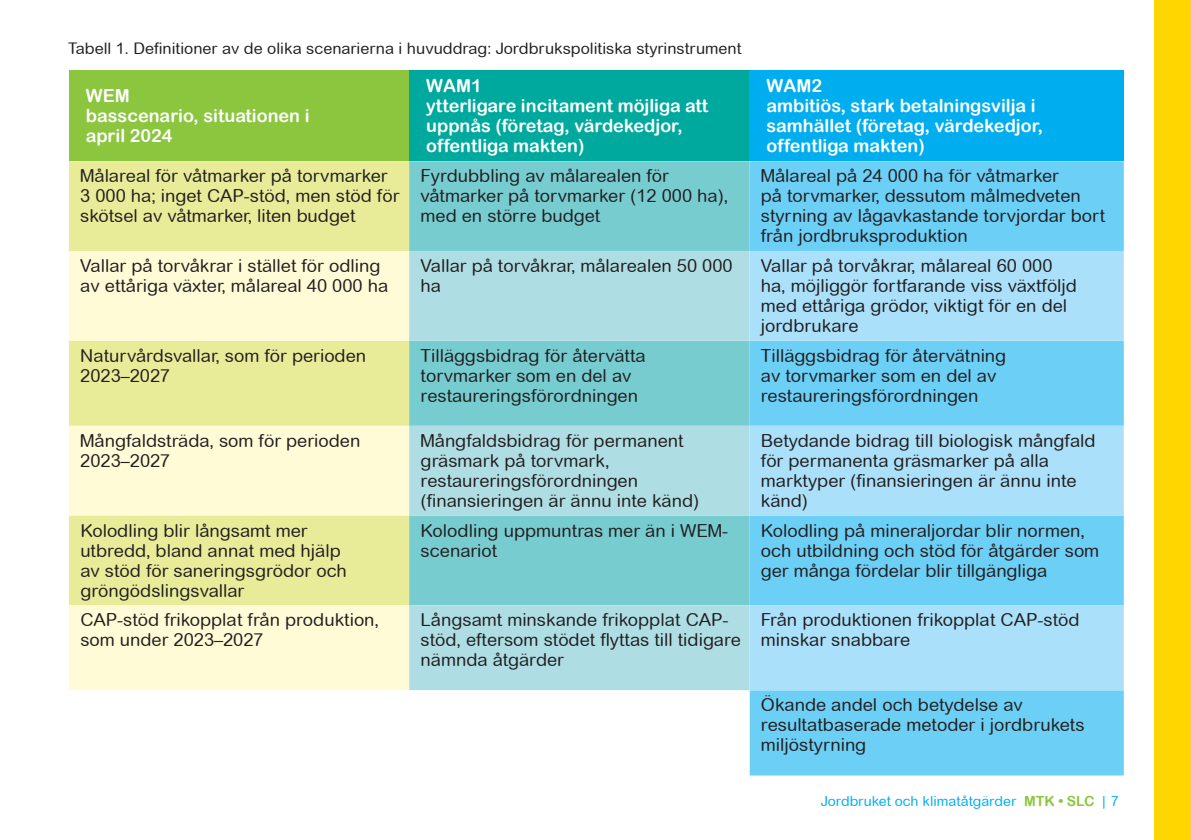
<style>
.page{position:relative;width:1191px;height:840px;background:#fff}
.page>*{position:absolute;margin:0;border:0;box-sizing:border-box;transform-origin:0 0}
.t1{font:18px/20px "Arial Rounded MT";color:#231f20}
.t2{font:18px/20px "Arial Rounded MT Bold";color:#fff}
.t3{font:16px "Arial Rounded MT";color:#231f20}
.t4{font:14px "Arial Rounded MT";color:#00aeef}
.s1{font-family:"Arial Rounded MT Bold";color:#8bc63e}
</style>
<div class="page">
<div style="left:69px;top:70px;width:340px;height:91px;background:#8bc63e"></div>
<div style="left:409px;top:70px;width:340px;height:91px;background:#00a99d"></div>
<div style="left:749px;top:70px;width:374px;height:91px;background:#00aeef"></div>
<div style="left:69px;top:161px;width:340px;height:90px;background:#e8ec99"></div>
<div style="left:409px;top:161px;width:340px;height:90px;background:#77ccd0"></div>
<div style="left:749px;top:161px;width:374px;height:614px;background:#6bcff6"></div>
<svg style="left:69px;top:251px;width:340px;height:439px;background:#f5f5bd"></svg>
<svg style="left:409px;top:251px;width:340px;height:439px;background:#98d6dc"></svg>
<svg style="left:749px;top:251px;width:374px;height:439px;background:#91d9f7"></svg>
<svg style="left:410px;top:690px;width:339px;height:1px"></svg>
<div style="left:1154px;top:0;width:37px;height:839px;background:#ffd600"></div>
<p class="t3" style="left:68px;top:39px;width:675px">Tabell 1. Definitioner av de olika scenarierna i huvuddrag: Jordbrukspolitiska styrinstrument</p>
<p class="t2" style="left:86px;top:86px;width:225px">WEM<br>basscenario, situationen i april 2024</p>
<p class="t2" style="left:426px;top:76px;width:283px">WAM1<br>ytterligare incitament möjliga att uppnås (företag, värdekedjor, offentliga makten)</p>
<p class="t2" style="left:766px;top:76px;width:278px">WAM2<br>ambitiös, stark betalningsvilja i samhället (företag, värdekedjor, offentliga makten)</p>
<p class="t1" style="left:80px;top:166px;width:321px">Målareal för våtmarker på torvmarker<br>3 000 ha; inget CAP-stöd, men stöd för skötsel av våtmarker, liten budget</p>
<p class="t1" style="left:420px;top:166px;width:309px">Fyrdubbling av målarealen för våtmarker på torvmarker (12 000 ha), med en större budget</p>
<p class="t1" style="left:761px;top:166px;width:346px">Målareal på 24 000 ha för våtmarker<br>på torvmarker, dessutom målmedveten styrning av lågavkastande torvjordar bort från jordbruksproduktion</p>
<p class="t1" style="left:80px;top:255px;width:309px">Vallar på torvåkrar i stället för odling av ettåriga växter, målareal 40 000 ha</p>
<p class="t1" style="left:420px;top:255px;width:313px">Vallar på torvåkrar, målarealen 50 000 ha</p>
<p class="t1" style="left:761px;top:255px;width:318px">Vallar på torvåkrar, målareal 60 000 ha, möjliggör fortfarande viss växtföljd med ettåriga grödor, viktigt för en del jordbrukare</p>
<p class="t1" style="left:80px;top:345px;width:287px">Naturvårdsvallar, som för perioden<br>2023–2027</p>
<p class="t1" style="left:420px;top:345px;width:226px">Tilläggsbidrag för återvätta torvmarker som en del av restaureringsförordningen</p>
<p class="t1" style="left:761px;top:345px;width:247px">Tilläggsbidrag för återvätning av torvmarker som en del av restaureringsförordningen</p>
<p class="t1" style="left:80px;top:430px;width:281px">Mångfaldsträda, som för perioden<br>2023–2027</p>
<p class="t1" style="left:420px;top:430px;width:280px">Mångfaldsbidrag för permanent gräsmark på torvmark, restaureringsförordningen (finansieringen är ännu inte känd)</p>
<p class="t1" style="left:761px;top:430px;width:336px">Betydande bidrag till biologisk mångfald för permanenta gräsmarker på alla marktyper (finansieringen är ännu inte känd)</p>
<p class="t1" style="left:80px;top:520px;width:268px">Kolodling blir långsamt mer utbredd, bland annat med hjälp av stöd för saneringsgrödor och gröngödslingsvallar</p>
<p class="t1" style="left:420px;top:520px;width:309px">Kolodling uppmuntras mer än i WEM&shy;scenariot</p>
<p class="t1" style="left:761px;top:520px;width:340px">Kolodling på mineraljordar blir normen, och utbildning och stöd för åtgärder som ger många fördelar blir tillgängliga</p>
<p class="t1" style="left:80px;top:609px;width:300px">CAP-stöd frikopplat från produktion, som under 2023–2027</p>
<p class="t1" style="left:420px;top:609px;width:322px">Långsamt minskande frikopplat CAP&shy;stöd, eftersom stödet flyttas till tidigare nämnda åtgärder</p>
<p class="t1" style="left:761px;top:609px;width:320px">Från produktionen frikopplat CAP-stöd minskar snabbare</p>
<p class="t1" style="left:761px;top:694px;width:325px">Ökande andel och betydelse av resultatbaserade metoder i jordbrukets miljöstyrning</p>
<p class="t4" style="left:820px;top:792px;width:300px">Jordbruket och klimatåtgärder <span class="s1">MTK • SLC</span> | 7</p>
</div>
